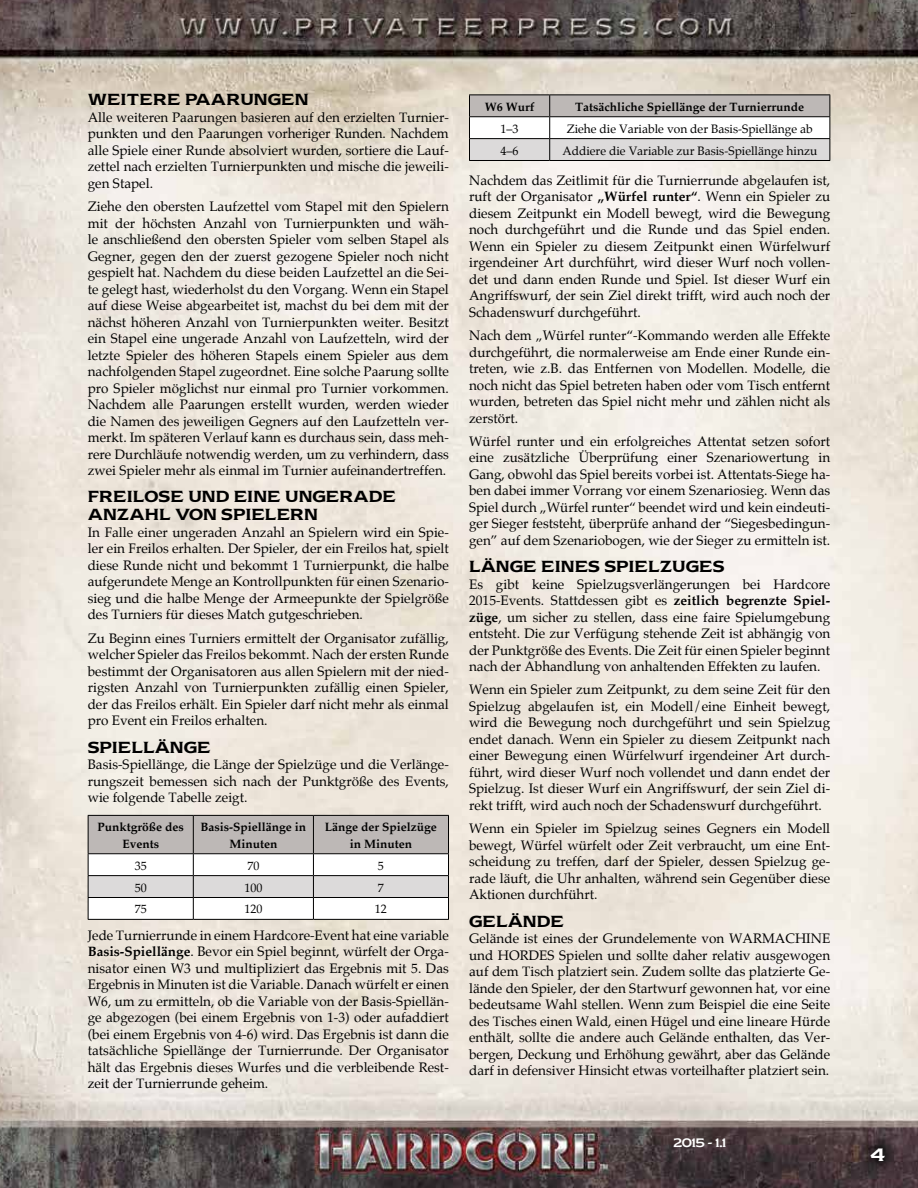
<style>
.page{position:relative;width:918px;height:1188px;background:#fff}
.page>*{position:absolute;margin:0;border:0;box-sizing:border-box;transform-origin:0 0}
.t1{font:15px "Newtext Demi";color:#fff}
.t2{font:13.5px/16.5px "Palatino";color:#000;text-align:justify}
.t3{font:13.5px/18px "Newtext Demi";letter-spacing:-.005em;color:#000}
.t4{font:700 12px/16.5px "Palatino";color:#000;text-align:center}
.t5{font:12px "Palatino";color:#000}
.t6{font:10.5px "Newtext";color:#fff}
.s1{font-weight:700}
</style>
<div class="page">
<img style="left:0;top:0;width:918px;height:1188px">
<div style="left:857px;top:1135px;width:42px;height:40px;background:#000;opacity:.75"></div>
<svg style="left:88px;top:815px;width:361px;height:104px"></svg>
<hr style="left:88px;top:919px;width:105px;height:1px;background:#000">
<hr style="left:193px;top:919px;width:120px;height:1px;background:#000">
<hr style="left:313px;top:919px;width:136px;height:1px;background:#000">
<hr style="left:469px;top:94px;width:81px;height:1px;background:#000">
<hr style="left:550px;top:94px;width:280px;height:1px;background:#000">
<svg style="left:469px;top:95px;width:362px;height:65px"></svg>
<hr style="left:469px;top:160px;width:81px;height:1px;background:#000">
<hr style="left:550px;top:160px;width:280px;height:1px;background:#000">
<p class="t3" style="left:88px;top:91px;width:222px">WEITERE PAARUNGEN</p>
<p class="t2" style="left:88px;top:109px;width:363px">Alle weiteren Paarungen basieren auf den erzielten Turnier&shy;punkten und den Paarungen vorheriger Runden. Nachdem alle Spiele einer Runde absolviert wurden, sortiere die Lauf&shy;zettel nach erzielten Turnierpunkten und mische die jeweili&shy;gen Stapel.</p>
<p class="t2" style="left:88px;top:198px;width:363px">Ziehe den obersten Laufzettel vom Stapel mit den Spielern mit der höchsten Anzahl von Turnierpunkten und wäh&shy;le anschließend den obersten Spieler vom selben Stapel als Gegner, gegen den der zuerst gezogene Spieler noch nicht gespielt hat. Nachdem du diese beiden Laufzettel an die Sei&shy;te gelegt hast, wiederholst du den Vorgang. Wenn ein Stapel auf diese Weise abgearbeitet ist, machst du bei dem mit der nächst höheren Anzahl von Turnierpunkten weiter. Besitzt ein Stapel eine ungerade Anzahl von Laufzetteln, wird der letzte Spieler des höheren Stapels einem Spieler aus dem nachfolgenden Stapel zugeordnet. Eine solche Paarung sollte pro Spieler möglichst nur einmal pro Turnier vorkommen.<br>Nachdem alle Paarungen erstellt wurden, werden wieder die Namen des jeweiligen Gegners auf den Laufzetteln ver&shy;merkt. Im späteren Verlauf kann es durchaus sein, dass meh&shy;rere Durchläufe notwendig werden, um zu verhindern, dass zwei Spieler mehr als einmal im Turnier aufeinandertreffen.</p>
<p class="t3" style="left:88px;top:488px;width:310px">FREILOSE UND EINE UNGERADE<br>ANZAHL VON SPIELERN</p>
<p class="t2" style="left:88px;top:524px;width:363px">In Falle einer ungeraden Anzahl an Spielern wird ein Spie&shy;ler ein Freilos erhalten. Der Spieler, der ein Freilos hat, spielt diese Runde nicht und bekommt 1 Turnierpunkt, die halbe aufgerundete Menge an Kontrollpunkten für einen Szenario&shy;sieg und die halbe Menge der Armeepunkte der Spielgröße des Turniers für dieses Match gutgeschrieben.</p>
<p class="t2" style="left:88px;top:630px;width:363px">Zu Beginn eines Turniers ermittelt der Organisator zufällig, welcher Spieler das Freilos bekommt. Nach der ersten Runde bestimmt der Organisatoren aus allen Spielern mit der nied&shy;rigsten Anzahl von Turnierpunkten zufällig einen Spieler, der das Freilos erhält. Ein Spieler darf nicht mehr als einmal pro Event ein Freilos erhalten.</p>
<p class="t3" style="left:88px;top:738px;width:125px">SPIELLÄNGE</p>
<p class="t2" style="left:88px;top:756px;width:363px">Basis-Spiellänge, die Länge der Spielzüge und die Verlänge&shy;rungszeit bemessen sich nach der Punktgröße des Events, wie folgende Tabelle zeigt.</p>
<p class="t4" style="left:98px;top:819px;width:88px">Punktgröße des<br>Events</p>
<p class="t4" style="left:201px;top:819px;width:107px">Basis-Spiellänge in<br>Minuten</p>
<p class="t4" style="left:325px;top:819px;width:113px">Länge der Spielzüge in Minuten</p>
<p class="t5" style="left:135px;top:856px;width:13px">35</p>
<p class="t5" style="left:247px;top:856px;width:13px">70</p>
<p class="t5" style="left:378px;top:856px;width:7px">5</p>
<p class="t5" style="left:135px;top:877px;width:13px">50</p>
<p class="t5" style="left:244px;top:877px;width:19px">100</p>
<p class="t5" style="left:378px;top:877px;width:7px">7</p>
<p class="t5" style="left:135px;top:899px;width:13px">75</p>
<p class="t5" style="left:244px;top:899px;width:19px">120</p>
<p class="t5" style="left:375px;top:899px;width:13px">12</p>
<p class="t2" style="left:88px;top:927px;width:363px">Jede Turnierrunde in einem Hardcore-Event hat eine variable <span class="s1">Basis-Spiellänge</span>. Bevor ein Spiel beginnt, würfelt der Orga&shy;nisator einen W3 und multipliziert das Ergebnis mit 5. Das Ergebnis in Minuten ist die Variable. Danach würfelt er einen W6, um zu ermitteln, ob die Variable von der Basis-Spiellän&shy;ge abgezogen (bei einem Ergebnis von 1-3) oder aufaddiert (bei einem Ergebnis von 4-6) wird. Das Ergebnis ist dann die tatsächliche Spiellänge der Turnierrunde. Der Organisator hält das Ergebnis dieses Wurfes und die verbleibende Rest&shy;zeit der Turnierrunde geheim.</p>
<p class="t4" style="left:485px;top:98px;width:51px">W6 Wurf</p>
<p class="t4" style="left:575px;top:98px;width:230px">Tatsächliche Spiellänge der Turnierrunde</p>
<p class="t5" style="left:501px;top:119px;width:19px">1–3</p>
<p class="t5" style="left:567px;top:119px;width:248px">Ziehe die Variable von der Basis-Spiellänge ab</p>
<p class="t5" style="left:501px;top:140px;width:19px">4–6</p>
<p class="t5" style="left:562px;top:140px;width:256px">Addiere die Variable zur Basis-Spiellänge hinzu</p>
<p class="t2" style="left:469px;top:172px;width:363px">Nachdem das Zeitlimit für die Turnierrunde abgelaufen ist, ruft der Organisator <span class="s1">„Würfel runter“</span>. Wenn ein Spieler zu diesem Zeitpunkt ein Modell bewegt, wird die Bewegung noch durchgeführt und die Runde und das Spiel enden.<br>Wenn ein Spieler zu diesem Zeitpunkt einen Würfelwurf irgendeiner Art durchführt, wird dieser Wurf noch vollen&shy;det und dann enden Runde und Spiel. Ist dieser Wurf ein Angriffswurf, der sein Ziel direkt trifft, wird auch noch der Schadenswurf durchgeführt.</p>
<p class="t2" style="left:469px;top:327px;width:363px">Nach dem „Würfel runter“-Kommando werden alle Effekte durchgeführt, die normalerweise am Ende einer Runde ein&shy;treten, wie z.B. das Entfernen von Modellen. Modelle, die noch nicht das Spiel betreten haben oder vom Tisch entfernt wurden, betreten das Spiel nicht mehr und zählen nicht als zerstört.</p>
<p class="t2" style="left:469px;top:433px;width:363px">Würfel runter und ein erfolgreiches Attentat setzen sofort eine zusätzliche Überprüfung einer Szenariowertung in Gang, obwohl das Spiel bereits vorbei ist. Attentats-Siege ha&shy;ben dabei immer Vorrang vor einem Szenariosieg. Wenn das Spiel durch „Würfel runter“ beendet wird und kein eindeuti&shy;ger Sieger feststeht, überprüfe anhand der “Siegesbedingun&shy;gen” auf dem Szenariobogen, wie der Sieger zu ermitteln ist.</p>
<p class="t3" style="left:469px;top:558px;width:257px">LÄNGE EINES SPIELZUGES</p>
<p class="t2" style="left:469px;top:576px;width:363px">Es gibt keine Spielzugsverlängerungen bei Hardcore 2015-Events. Stattdessen gibt es <span class="s1">zeitlich begrenzte Spiel&shy;züge</span>, um sicher zu stellen, dass eine faire Spielumgebung entsteht. Die zur Verfügung stehende Zeit ist abhängig von der Punktgröße des Events. Die Zeit für einen Spieler beginnt nach der Abhandlung von anhaltenden Effekten zu laufen.</p>
<p class="t2" style="left:469px;top:682px;width:363px">Wenn ein Spieler zum Zeitpunkt, zu dem seine Zeit für den Spielzug abgelaufen ist, ein Modell/eine Einheit bewegt, wird die Bewegung noch durchgeführt und sein Spielzug endet danach. Wenn ein Spieler zu diesem Zeitpunkt nach einer Bewegung einen Würfelwurf irgendeiner Art durch&shy;führt, wird dieser Wurf noch vollendet und dann endet der Spielzug. Ist dieser Wurf ein Angriffswurf, der sein Ziel di&shy;rekt trifft, wird auch noch der Schadenswurf durchgeführt.</p>
<p class="t2" style="left:469px;top:820px;width:363px">Wenn ein Spieler im Spielzug seines Gegners ein Modell bewegt, Würfel würfelt oder Zeit verbraucht, um eine Ent&shy;scheidung zu treffen, darf der Spieler, dessen Spielzug ge&shy;rade läuft, die Uhr anhalten, während sein Gegenüber diese Aktionen durchführt.</p>
<p class="t3" style="left:469px;top:912px;width:96px">GELÄNDE</p>
<p class="t2" style="left:469px;top:930px;width:363px">Gelände ist eines der Grundelemente von WARMACHINE und HORDES Spielen und sollte daher relativ ausgewogen auf dem Tisch platziert sein. Zudem sollte das platzierte Ge&shy;lände den Spieler, der den Startwurf gewonnen hat, vor eine bedeutsame Wahl stellen. Wenn zum Beispiel die eine Seite des Tisches einen Wald, einen Hügel und eine lineare Hürde enthält, sollte die andere auch Gelände enthalten, das Ver&shy;bergen, Deckung und Erhöhung gewährt, aber das Gelände darf in defensiver Hinsicht etwas vorteilhafter platziert sein.</p>
<p class="t6" style="left:673px;top:1136px;width:54px">2015 – 1.1</p>
<p class="t1" style="left:870px;top:1145px;width:17px">4</p>
</div>
